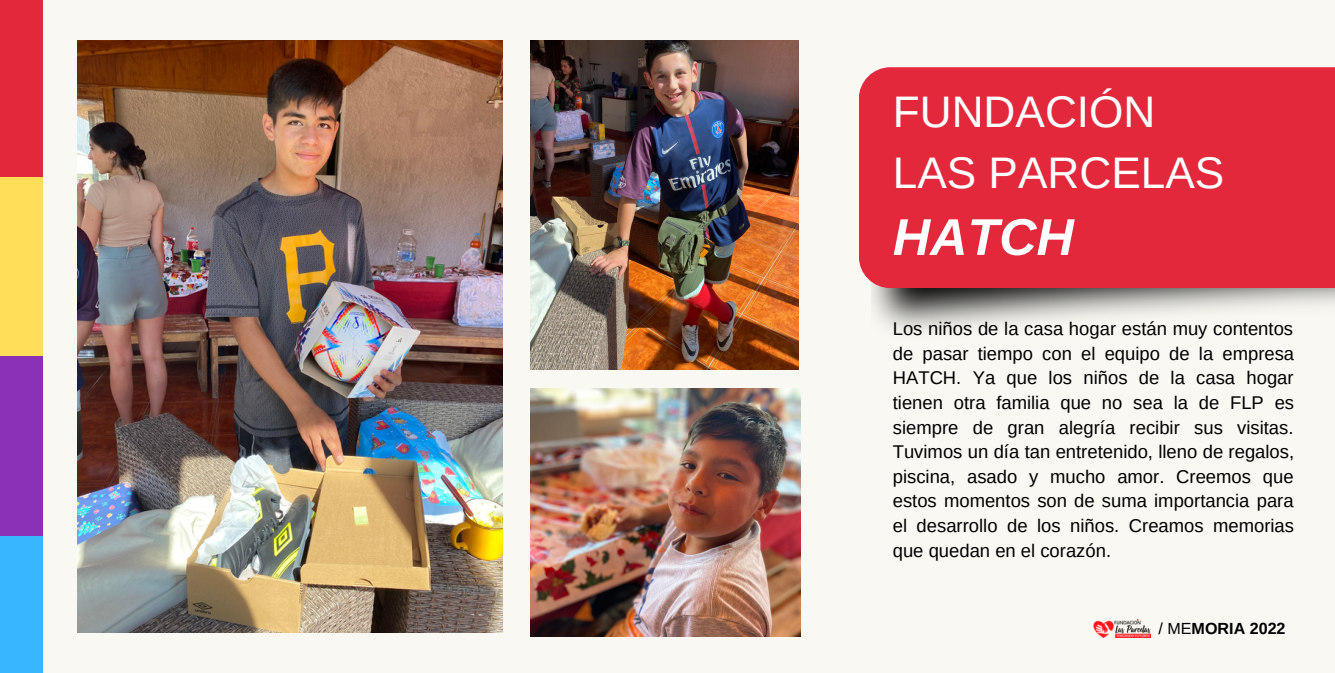
<style>
.page{position:relative;width:1335px;height:673px;background:#fff}
.page>*{position:absolute;margin:0;border:0;box-sizing:border-box;transform-origin:0 0}
.t1{font:italic 700 51.6px "Arimo";color:#fff}
.t2{font:44.1px/60.9px "Arimo";color:#fff}
.t3{font:18.3px/24.6px "Arimo";color:#000;text-align:justify}
.t4{font:700 16.2px "Arimo";color:#000}
.s1{font-weight:400}
</style>
<div class="page">
<div style="left:0;top:0;width:1334px;height:673px;background:#f9f8f3"></div>
<img style="left:77px;top:40px;width:426px;height:592px">
<img style="left:871px;top:288px;width:463px;height:43px">
<div style="left:858px;top:67px;width:476px;height:221px;background:#e3283b"></div>
<img style="left:530px;top:41px;width:268px;height:328px">
<img style="left:530px;top:389px;width:270px;height:247px">
<img style="left:1093px;top:619px;width:56px;height:18px">
<div style="left:0;top:0;width:43px;height:177px;background:#e3283b"></div>
<div style="left:0;top:177px;width:43px;height:191px;background:#ffde59"></div>
<div style="left:0;top:357px;width:43px;height:190px;background:#8b31b8"></div>
<div style="left:0;top:536px;width:43px;height:137px;background:#38b6ff"></div>
<h2 class="t2" style="left:892px;top:81px;width:333px">FUNDACIÓN<br>LAS PARCELAS</h2>
<h1 class="t1" style="left:892px;top:208px;width:182px">HATCH</h1>
<p class="t3" style="left:892px;top:317px;width:403px">Los niños de la casa hogar están muy contentos de pasar tiempo con el equipo de la empresa HATCH. Ya que los niños de la casa hogar tienen otra familia que no sea la de FLP es siempre de gran alegría recibir sus visitas.<br>Tuvimos un día tan entretenido, lleno de regalos, piscina, asado y mucho amor. Creemos que estos momentos son de suma importancia para el desarrollo de los niños. Creamos memorias que quedan en el corazón.</p>
<p class="t4" style="left:1158px;top:619px;width:128px"><span class="s1">/ ME</span>MORIA 2022</p>
</div>
